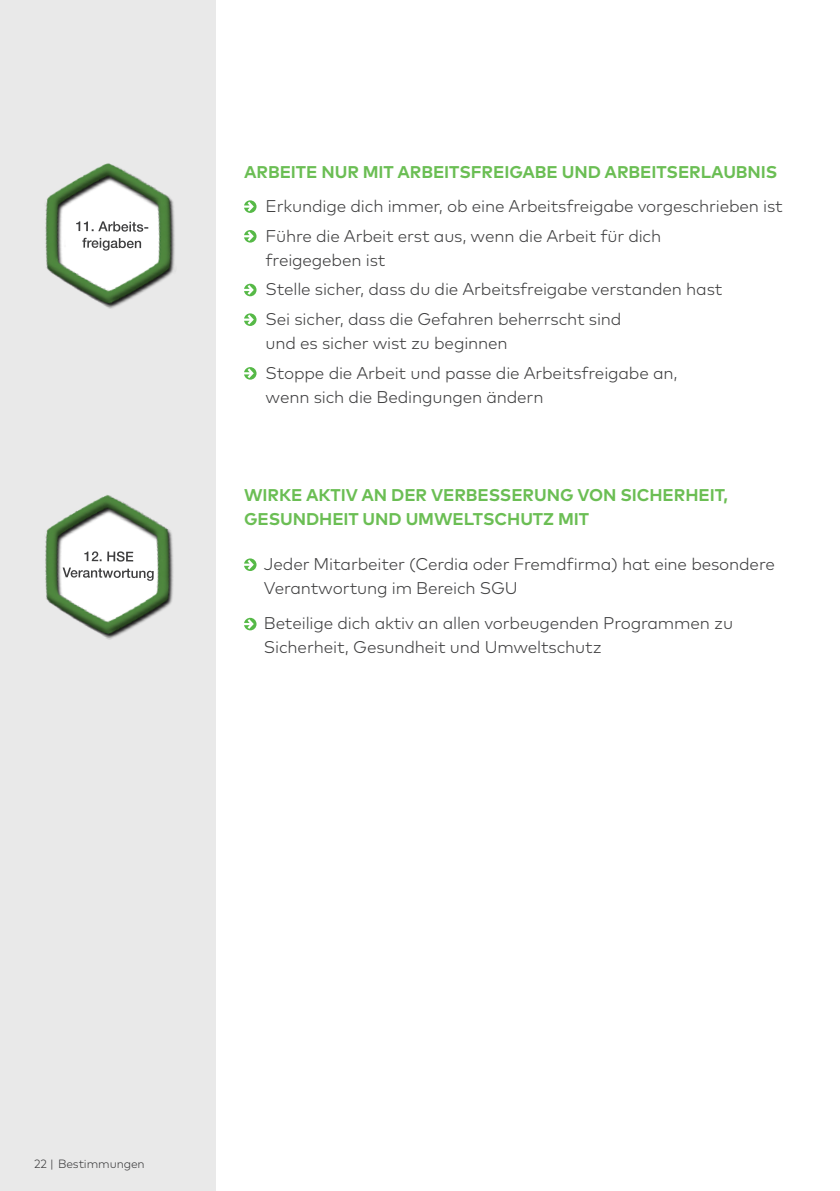
<style>
.page{position:relative;width:840px;height:1191px;background:#fff}
.page>*{position:absolute;margin:0;border:0;box-sizing:border-box;transform-origin:0 0}
.t1{font:300 17px/24px "Mark Pro";letter-spacing:-.01em;color:#3e3e3f}
.t2{font:700 17px/24px "Mark Pro";letter-spacing:-.005em;color:#6bbe54}
.t3{font:300 12px "Mark Pro";letter-spacing:-.01em;color:#3e3e3f}
</style>
<div class="page">
<div style="left:0;top:0;width:215px;height:1191px;background:#e9e9e9"></div>
<svg style="left:244px;top:200px;width:12px;height:13px"></svg>
<svg style="left:244px;top:230px;width:12px;height:13px"></svg>
<svg style="left:244px;top:284px;width:12px;height:12px"></svg>
<svg style="left:244px;top:313px;width:12px;height:13px"></svg>
<svg style="left:244px;top:367px;width:12px;height:13px"></svg>
<img style="left:45px;top:163px;width:130px;height:146px">
<svg style="left:244px;top:558px;width:12px;height:13px"></svg>
<svg style="left:244px;top:618px;width:12px;height:12px"></svg>
<img style="left:45px;top:495px;width:128px;height:145px">
<p class="t2" style="left:244px;top:158px;width:534px">ARBEITE NUR MIT ARBEITSFREIGABE UND ARBEITSERLAUBNIS</p>
<p class="t1" style="left:265px;top:193px;width:518px">Erkundige dich immer, ob eine Arbeitsfreigabe vorgeschrieben ist</p>
<p class="t1" style="left:265px;top:222px;width:397px">Führe die Arbeit erst aus, wenn die Arbeit für dich freigegeben ist</p>
<p class="t1" style="left:265px;top:276px;width:458px">Stelle sicher, dass du die Arbeitsfreigabe verstanden hast</p>
<p class="t1" style="left:265px;top:306px;width:357px">Sei sicher, dass die Gefahren beherrscht sind und es sicher wist zu beginnen</p>
<p class="t1" style="left:265px;top:359px;width:413px">Stoppe die Arbeit und passe die Arbeitsfreigabe an, wenn sich die Bedingungen ändern</p>
<p class="t2" style="left:244px;top:481px;width:485px">WIRKE AKTIV AN DER VERBESSERUNG VON SICHERHEIT,<br>GESUNDHEIT UND UMWELTSCHUTZ MIT</p>
<p class="t1" style="left:264px;top:550px;width:512px">Jeder Mitarbeiter (Cerdia oder Fremdfirma) hat eine besondere<br>Verantwortung im Bereich SGU</p>
<p class="t1" style="left:264px;top:610px;width:470px">Beteilige dich aktiv an allen vorbeugenden Programmen zu<br>Sicherheit, Gesundheit und Umweltschutz</p>
<p class="t3" style="left:34px;top:1155px;width:112px">22 | Bestimmungen</p>
</div>
